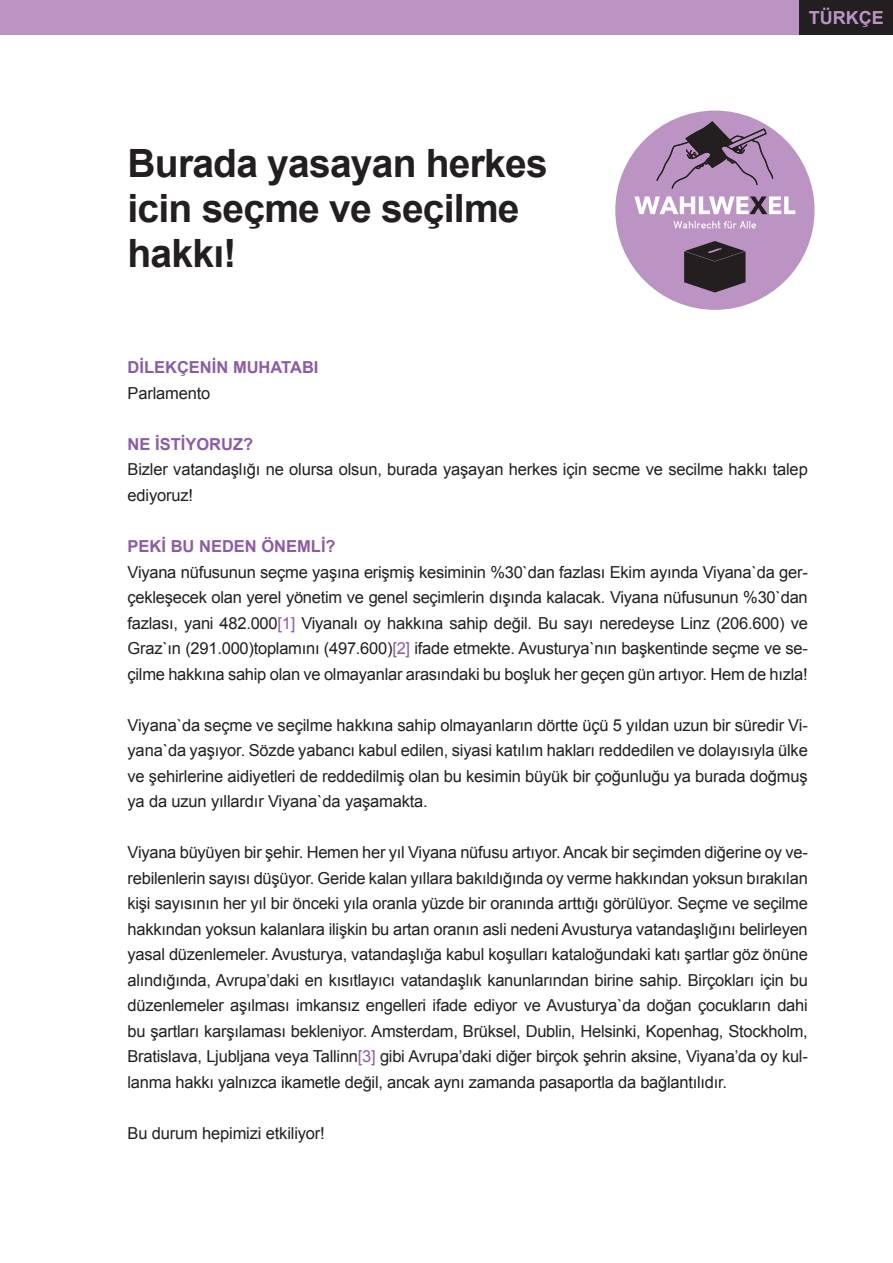
<style>
.page{position:relative;width:893px;height:1263px;background:#fff}
.page>*{position:absolute;margin:0;border:0;box-sizing:border-box;transform-origin:0 0}
.t1{font:700 39px/45px "Arial";letter-spacing:-.02em;color:#231f20}
.t2{font:700 18px "Arial";color:#bc94c4}
.t3{font:16.5px/25.5px "Arial";letter-spacing:-.01em;color:#231f20;text-align:justify}
.t4{font:700 16.5px "Arial";color:#8d5ba6}
.s1{color:#8d5ba6}
</style>
<div class="page">
<div style="left:0;top:0;width:893px;height:34px;background:#bc94c4"></div>
<div style="left:615px;top:111px;width:200px;height:199px;background:#bc94c4;border-radius:50%"></div>
<svg style="left:684px;top:241px;width:61px;height:51px"></svg>
<svg style="left:634px;top:196px;width:161px;height:18px"></svg>
<svg style="left:673px;top:221px;width:83px;height:7px"></svg>
<svg style="left:656px;top:121px;width:117px;height:68px"></svg>
<div style="left:799px;top:0;width:94px;height:34px;background:#231f20"></div>
<p class="t1" style="left:128px;top:142px;width:422px">Burada yasayan herkes icin seçme ve seçilme hakkı!</p>
<p class="t2" style="left:809px;top:5px;width:76px">TÜRKÇE</p>
<p class="t4" style="left:128px;top:357px;width:192px">DILEKÇENIN MUHATABI</p>
<p class="t3" style="left:128px;top:381px;width:84px">Parlamento</p>
<p class="t4" style="left:128px;top:433px;width:127px">NE ISTIYORUZ?</p>
<p class="t3" style="left:128px;top:457px;width:682px">Bizler vatandaşlığı ne olursa olsun, burada yaşayan herkes için secme ve secilme hakkı talep ediyoruz!</p>
<p class="t4" style="left:128px;top:535px;width:210px">PEKI BU NEDEN ÖNEMLI?</p>
<p class="t3" style="left:128px;top:559px;width:682px">Viyana nüfusunun seçme yaşına erişmiş kesiminin %30`dan fazlası Ekim ayında Viyana`da ger&shy;çekleşecek olan yerel yönetim ve genel seçimlerin dışında kalacak. Viyana nüfusunun %30`dan fazlası, yani 482.000<span class="s1">[1]</span> Viyanalı oy hakkına sahip değil. Bu sayı neredeyse Linz (206.600) ve Graz`ın (291.000)toplamını (497.600)<span class="s1">[2]</span> ifade etmekte. Avusturya`nın başkentinde seçme ve se&shy;çilme hakkına sahip olan ve olmayanlar arasındaki bu boşluk her geçen gün artıyor. Hem de hızla!</p>
<p class="t3" style="left:128px;top:712px;width:682px">Viyana`da seçme ve seçilme hakkına sahip olmayanların dörtte üçü 5 yıldan uzun bir süredir Vi&shy;yana`da yaşıyor. Sözde yabancı kabul edilen, siyasi katılım hakları reddedilen ve dolayısıyla ülke ve şehirlerine aidiyetleri de reddedilmiş olan bu kesimin büyük bir çoğunluğu ya burada doğmuş ya da uzun yıllardır Viyana`da yaşamakta.</p>
<p class="t3" style="left:128px;top:840px;width:682px">Viyana büyüyen bir şehir. Hemen her yıl Viyana nüfusu artıyor. Ancak bir seçimden diğerine oy ve&shy;rebilenlerin sayısı düşüyor. Geride kalan yıllara bakıldığında oy verme hakkından yoksun bırakılan kişi sayısının her yıl bir önceki yıla oranla yüzde bir oranında arttığı görülüyor. Seçme ve seçilme hakkından yoksun kalanlara ilişkin bu artan oranın asli nedeni Avusturya vatandaşlığını belirleyen yasal düzenlemeler. Avusturya, vatandaşlığa kabul koşulları kataloğundaki katı şartlar göz önüne alındığında, Avrupa’daki en kısıtlayıcı vatandaşlık kanunlarından birine sahip. Birçokları için bu düzenlemeler aşılması imkansız engelleri ifade ediyor ve Avusturya`da doğan çocukların dahi bu şartları karşılaması bekleniyor. Amsterdam, Brüksel, Dublin, Helsinki, Kopenhag, Stockholm, Bratislava, Ljubljana veya Tallinn<span class="s1">[3]</span> gibi Avrupa’daki diğer birçok şehrin aksine, Viyana’da oy kul&shy;lanma hakkı yalnızca ikametle değil, ancak aynı zamanda pasaportla da bağlantılıdır.</p>
<p class="t3" style="left:128px;top:1120px;width:199px">Bu durum hepimizi etkiliyor!</p>
</div>
